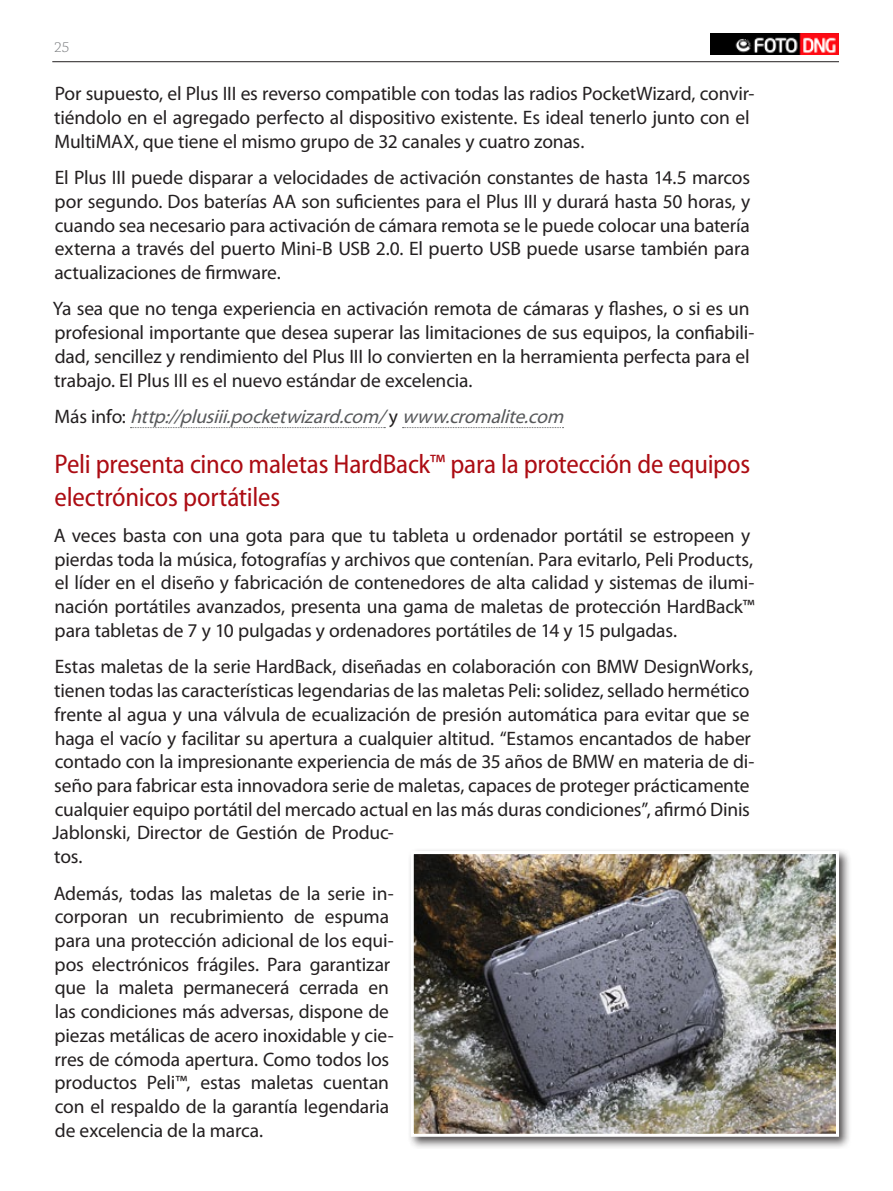
<style>
.page{position:relative;width:893px;height:1191px;background:#fff}
.page>*{position:absolute;margin:0;border:0;box-sizing:border-box;transform-origin:0 0}
.seccion{font:semi-condensed 27px/32.7px "Myriad Pro";letter-spacing:-.01em;color:#ac0c13}
.negro{font:19.5px/23.7px "Myriad Pro";letter-spacing:-.01em;color:#231f20}
.negro-2{font:italic 19.5px "Myriad Pro";color:#57585a}
.numeros_paginas{font:300 15px "Chaparral Pro";color:#808285}
.s1{font-style:normal;color:#231f20}
</style>
<div class="page">
<hr style="left:52px;top:61px;width:787px;height:1px;background:#231f20">
<img style="left:710px;top:34px;width:129px;height:20px">
<svg style="left:130px;top:427px;width:255px;height:1px"></svg>
<svg style="left:403px;top:427px;width:160px;height:1px"></svg>
<div style="left:407px;top:847px;width:444px;height:302px;background:#231f20;opacity:.75"></div>
<img style="left:415px;top:855px;width:420px;height:277px">
<div style="left:411px;top:851px;width:428px;height:285px;border:3px solid #fff"></div>
<p class="numeros_paginas" style="left:54px;top:39px;width:17px">25</p>
<p class="negro" style="left:54px;top:81px;width:702px">Por supuesto, el Plus III es reverso compatible con todas las radios PocketWizard, convir&shy;tiéndolo en el agregado perfecto al dispositivo existente. Es ideal tenerlo junto con el<br>MultiMAX, que tiene el mismo grupo de 32 canales y cuatro zonas.</p>
<p class="negro" style="left:54px;top:165px;width:697px;text-align:justify">El Plus III puede disparar a velocidades de activación constantes de hasta 14.5 marcos por segundo. Dos baterías AA son suficientes para el Plus III y durará hasta 50 horas, y cuando sea necesario para activación de cámara remota se le puede colocar una batería externa a través del puerto Mini-B USB 2.0. El puerto USB puede usarse también para actualizaciones de firmware.</p>
<p class="negro" style="left:53px;top:297px;width:703px">Ya sea que no tenga experiencia en activación remota de cámaras y flashes, o si es un profesional importante que desea superar las limitaciones de sus equipos, la confiabili&shy;dad, sencillez y rendimiento del Plus III lo convierten en la herramienta perfecta para el trabajo. El Plus III es el nuevo estándar de excelencia.</p>
<p class="negro-2" style="left:55px;top:404px;width:516px"><span class="s1">M á s i n f o :</span> http://plusiii.pocketwizard.com/<span class="s1">y</span> www.cromalite.com</p>
<p class="seccion" style="left:54px;top:447px;width:697px">Peli presenta cinco maletas HardBack™ para la protección de equipos electrónicos portátiles</p>
<p class="negro" style="left:54px;top:523px;width:702px">A veces basta con una gota para que tu tableta u ordenador portátil se estropeen y pierdas toda la música, fotografías y archivos que contenían. Para evitarlo, Peli Products, el líder en el diseño y fabricación de contenedores de alta calidad y sistemas de ilumi&shy;nación portátiles avanzados, presenta una gama de maletas de protección HardBack™ para tabletas de 7 y 10 pulgadas y ordenadores portátiles de 14 y 15 pulgadas.</p>
<p class="negro" style="left:53px;top:654px;width:703px">Estas maletas de la serie HardBack, diseñadas en colaboración con BMW DesignWorks, tienen todas las características legendarias de las maletas Peli: solidez, sellado hermético frente al agua y una válvula de ecualización de presión automática para evitar que se haga el vacío y facilitar su apertura a cualquier altitud. “Estamos encantados de haber contado con la impresionante experiencia de más de 35 años de BMW en materia de di&shy;seño para fabricar esta innovadora serie de maletas, capaces de proteger prácticamente cualquier equipo portátil del mercado actual en las más duras condiciones”, afirmó Dinis Jablonski, Director de Gestión de Produc-<br>tos.</p>
<p class="negro" style="left:54px;top:881px;width:341px">Además, todas las maletas de la serie in&shy;corporan un recubrimiento de espuma para una protección adicional de los equi&shy;pos electrónicos frágiles. Para garantizar que la maleta permanecerá cerrada en las condiciones más adversas, dispone de piezas metálicas de acero inoxidable y cie&shy;rres de cómoda apertura. Como todos los productos Peli™, estas maletas cuentan con el respaldo de la garantía legendaria de excelencia de la marca.</p>
</div>
